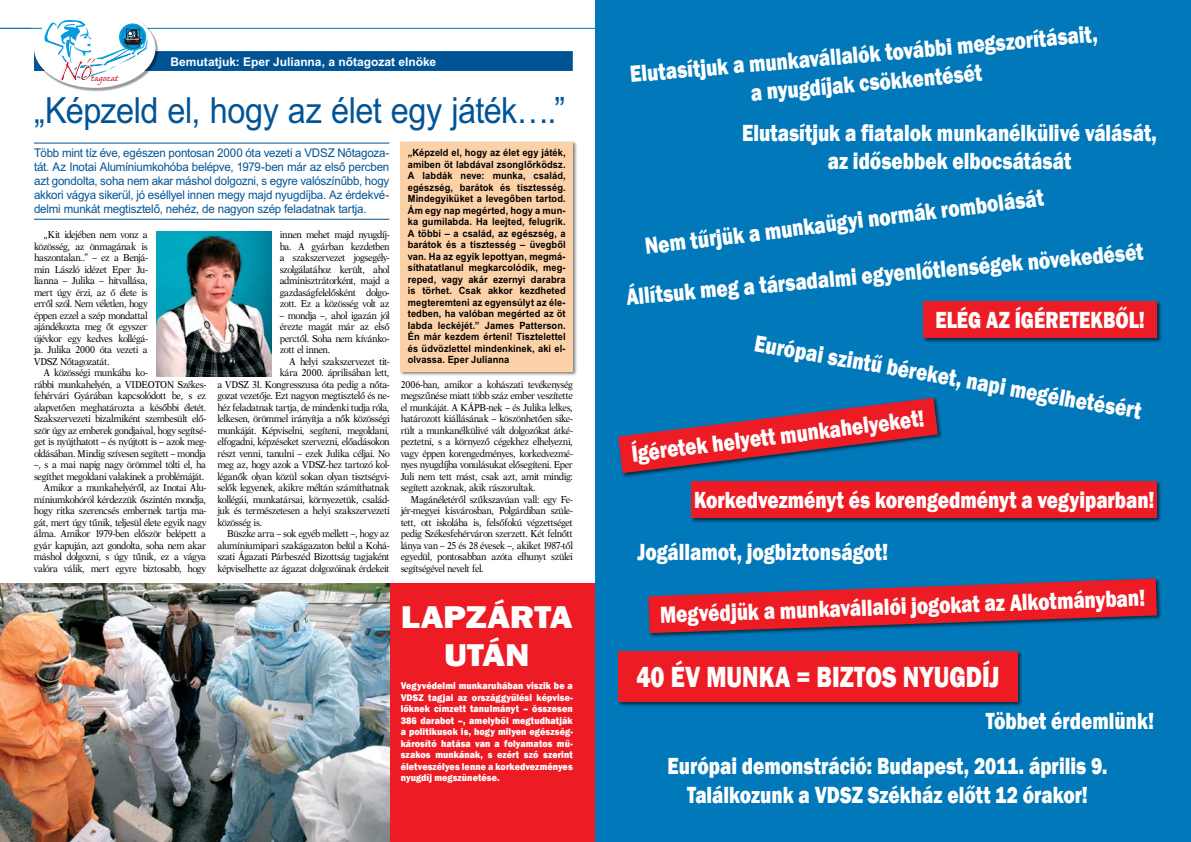
<style>
.page{position:relative;width:1191px;height:842px;background:#fff}
.page>*{position:absolute;margin:0;border:0;box-sizing:border-box;transform-origin:0 0}
.t1{font:41px "Caflisch Script Pro";color:#c40e1f}
.t2{font:36px "Ariel PFL";letter-spacing:-.01em;color:#005496;scale:.9 1}
.t3{font:800 32.4px/38px "Franklin Gothic";letter-spacing:-.005em;color:#fff;text-align:center;scale:1.1 1}
.t4{font:800 30px "Franklin Gothic";color:#fff;scale:.8 1}
.t5{font:800 24px/28.8px "Franklin Gothic";color:#fff;text-align:center;scale:.8 1}
.t6{font:12px/14px "Ariel PFL";letter-spacing:-.015em;color:#005496;text-align:justify;scale:.96 1}
.t7{font:700 12px "Ariel PFL";color:#fff}
.t8{font:11.6px "Caflisch Script Pro";color:#c40e1f}
.t9{font:10px/11.5px "New Aster PFL";letter-spacing:-.015em;color:#000;text-align:justify;scale:.9 1}
.t10{font:700 10px/11.5px "Ariel PFL";letter-spacing:.01em;color:#000;text-align:justify;scale:.93 1}
.t11{font:800 10px/11.5px "Franklin Gothic";letter-spacing:.01em;color:#fff;text-align:justify;scale:.9 1}
</style>
<div class="page">
<div style="left:0;top:583px;width:596px;height:259px;background:#ed1c24"></div>
<hr style="left:0;top:28px;width:595px;height:1px;background:#0078b9">
<div style="left:595px;top:0;width:596px;height:842px;background:#0078b9"></div>
<div style="left:34px;top:51px;width:539px;height:20px;background:#005496"></div>
<div style="left:922px;top:300px;width:254px;height:47px;background:#000;opacity:.6"></div>
<div style="left:923px;top:301px;width:234px;height:37px;background:#ed1c24"></div>
<svg style="left:618px;top:398px;width:320px;height:75px"></svg>
<div style="left:691px;top:480px;width:496px;height:47px;background:#000;opacity:.6"></div>
<div style="left:692px;top:481px;width:465px;height:37px;background:#ed1c24"></div>
<div style="left:647px;top:577px;width:529px;height:65px;background:#000;opacity:.6"></div>
<svg style="left:648px;top:579px;width:509px;height:54px"></svg>
<div style="left:617px;top:650px;width:419px;height:61px;background:#000;opacity:.6"></div>
<div style="left:618px;top:651px;width:400px;height:51px;background:#ed1c24"></div>
<hr style="left:34px;top:143px;width:355px;height:1px;background:#005496">
<hr style="left:34px;top:219px;width:355px;height:1px;background:#005496">
<div style="left:400px;top:141px;width:184px;height:239px;background:#000;opacity:.5"></div>
<div style="left:401px;top:142px;width:172px;height:229px;background:#fdd1a7"></div>
<div style="left:35px;top:9px;width:127px;height:86px;background:#000;opacity:.4"></div>
<div style="left:34px;top:9px;width:121px;height:79px;background:#fff;border-radius:50%"></div>
<svg style="left:43px;top:19px;width:106px;height:63px"></svg>
<img style="left:156px;top:232px;width:115px;height:144px">
<img style="left:0;top:583px;width:389px;height:259px">
<p class="t7" style="left:171px;top:55px;width:267px">Bemutatjuk: Eper Julianna, a nőtagozat elnöke</p>
<h2 class="t2" style="left:34px;top:90px;width:591px">„Képzeld el, hogy az élet egy játék….”</h2>
<h1 class="t1" style="left:58px;top:49px;width:34px">Nő</h1>
<p class="t8" style="left:91px;top:72px;width:29px">tagozat</p>
<p class="t6" style="left:34px;top:146px;width:372px">Több mint tíz éve, egészen pontosan 2000 óta vezeti a VDSZ N őtagoza&shy;tát. Az Inotai Alumíniumkohóba belépve, 1979-ben már az első percben azt gondolta, soha nem akar máshol dolgozni, s egyre valószínűbb, hogy akkori vágya sikerül, jó eséllyel innen megy majd nyugdíjba. Az érdekvé&shy;delmi munkát megtisztelő, nehéz, de nagyon szép feladatnak tartja.</p>
<p class="t10" style="left:408px;top:147px;width:171px">„Képzeld el, hogy az élet egy játék, amiben öt labdával zsonglőrködsz.<br>A labdák neve: munka, család, egészség, barátok és tisztesség.<br>Mindegyiküket a levegőben tartod.<br>Ám egy nap megérted, hogy a mun&shy;ka gumilabda. Ha leejted, felugrik.<br>A többi – a család, az egészség, a barátok és a tisztesség – üvegből van. Ha az egyik lepottyan, megmá&shy;síthatatlanul megkarcolódik, meg&shy;reped, vagy akár ezernyi darabra is törhet. Csak akkor kezdheted megteremteni az egyensúlyt az éle&shy;tedben, ha valóban megérted az öt labda leckéjét.” James Patterson.<br>Én már kezdem érteni! Tisztelettel és üdvözlettel mindenkinek, aki el&shy;olvassa. Eper Julianna</p>
<p class="t9" style="left:280px;top:229px;width:124px">innen mehet majd nyugdíj&shy;ba. A gyárban kezdetben a szakszervezet jogsegély&shy;szolgálatához került, ahol adminisztrátorként, majd a gazdaságfelelősként dolgo&shy;zott. Ez a közösség volt az</p>
<p class="t9" style="left:280px;top:309px;width:124px">– mondja –, ahol igazán jól érezte magát már az első perctől. Soha nem kívánko&shy;zott el innen.</p>
<p class="t9" style="left:290px;top:355px;width:112px">A helyi szakszervezet tit-</p>
<p class="t9" style="left:280px;top:367px;width:123px">kára 2000. áprilisában lett,</p>
<p class="t9" style="left:217px;top:378px;width:193px">a VDSZ 31. Kongresszusa óta pedig a nőta-</p>
<p class="t9" style="left:217px;top:390px;width:193px">gozat vezetője. Ezt nagyon megtisztelő és ne-</p>
<p class="t9" style="left:217px;top:401px;width:193px">héz feladatnak tartja, de mindenki tudja róla,</p>
<p class="t9" style="left:217px;top:413px;width:193px">lelkesen, örömmel irányítja a nők közösségi</p>
<p class="t9" style="left:217px;top:424px;width:193px">munkáját. Képviselni, segíteni, megoldani,</p>
<p class="t9" style="left:217px;top:436px;width:193px">elfogadni, képzéseket szervezni, előadásokon</p>
<p class="t9" style="left:217px;top:447px;width:193px">részt venni, tanulni – ezek Julika céljai. No</p>
<p class="t9" style="left:217px;top:459px;width:193px">meg az, hogy azok a VDSZ-hez tartozó kol-</p>
<p class="t9" style="left:217px;top:470px;width:193px">léganők olyan közül sokan olyan tisztségvi-</p>
<p class="t9" style="left:217px;top:482px;width:193px">selők legyenek, akikre méltán számíthatnak</p>
<p class="t9" style="left:217px;top:493px;width:193px">kollégái, munkatársai, környezetük, család-</p>
<p class="t9" style="left:217px;top:505px;width:193px">juk és természetesen a helyi szakszervezeti</p>
<p class="t9" style="left:217px;top:516px;width:51px">közösség is.</p>
<p class="t9" style="left:227px;top:528px;width:182px">Büszke arra – sok egyéb mellett –, hogy az</p>
<p class="t9" style="left:217px;top:539px;width:193px">alumíniumipari szakágazaton belül a Kohá-</p>
<p class="t9" style="left:217px;top:551px;width:193px">szati Ágazati Párbeszéd Bizottság tagjaként</p>
<p class="t9" style="left:217px;top:562px;width:193px">képviselhette az ágazat dolgozóinak érdekeit</p>
<p class="t9" style="left:34px;top:229px;width:128px;text-indent:10px">„Kit idejében nem vonz a közösség, az önmagának is haszontalan..” – ez a Benjá&shy;min László idézet Eper Ju&shy;lianna – Julika – hitvallása, mert úgy érzi, az ő élete is erről szól. Nem véletlen, hogy éppen ezzel a szép mondattal ajándékozta meg őt egyszer újévkor egy kedves kollégá&shy;ja. Julika 2000 óta vezeti a VDSZ Nőtagozatát.</p>
<p class="t9" style="left:44px;top:367px;width:117px">A közösségi munkába ko-</p>
<p class="t9" style="left:34px;top:378px;width:193px">rábbi munkahelyén, a VIDEOTON Székes-</p>
<p class="t9" style="left:34px;top:390px;width:193px">fehérvári Gyárában kapcsolódott be, s ez</p>
<p class="t9" style="left:34px;top:401px;width:193px">alapvetően meghatározta a későbbi életét.</p>
<p class="t9" style="left:34px;top:413px;width:193px">Szakszervezeti bizalmiként szembesült elő-</p>
<p class="t9" style="left:34px;top:424px;width:193px">ször úgy az emberek gondjaival, hogy segítsé-</p>
<p class="t9" style="left:34px;top:436px;width:193px">get is nyújthatott – és nyújtott is – azok meg-</p>
<p class="t9" style="left:34px;top:447px;width:193px">oldásában. Mindig szívesen segített – mondja</p>
<p class="t9" style="left:34px;top:459px;width:193px">–, s a mai napig nagy örömmel tölti el, ha</p>
<p class="t9" style="left:34px;top:470px;width:190px">segíthet megoldani valakinek a problémáját.</p>
<p class="t9" style="left:44px;top:482px;width:182px">Amikor a munkahelyéről, az Inotai Alu-</p>
<p class="t9" style="left:34px;top:493px;width:193px">míniumkohóról kérdezzük őszintén mondja,</p>
<p class="t9" style="left:34px;top:505px;width:193px">hogy ritka szerencsés embernek tartja ma-</p>
<p class="t9" style="left:34px;top:516px;width:193px">gát, mert úgy tűnik, teljesül élete egyik nagy</p>
<p class="t9" style="left:34px;top:528px;width:193px">álma. Amikor 1979-ben először belépett a</p>
<p class="t9" style="left:34px;top:539px;width:193px">gyár kapuján, azt gondolta, soha nem akar</p>
<p class="t9" style="left:34px;top:551px;width:193px">máshol dolgozni, s úgy tűnik, ez a vágya</p>
<p class="t9" style="left:34px;top:562px;width:193px">valóra válik, mert egyre biztosabb, hogy</p>
<p class="t9" style="left:401px;top:378px;width:193px">2006-ban, amikor a kohászati tevékenység megszűnése miatt több száz ember veszítette el munkáját. A KÁPB-nek – és Julika lelkes, határozott kiállásának – köszönhetően sike&shy;rült a munkanélkülivé vált dolgozókat átké&shy;peztetni, s a környező cégekhez elhelyezni, vagy éppen korengedményes, korkedvezmé&shy;nyes nyugdíjba vonulásukat elősegíteni. Eper Juli nem tett mást, csak azt, amit mindig: segített azoknak, akik rászorultak.</p>
<p class="t9" style="left:401px;top:493px;width:193px;text-indent:10px">Magánéletéről szűkszavúan vall: egy Fe&shy;jér-megyei kisvárosban, Polgárdiban szüle&shy;tett, ott iskolába is, felsőfokú végzettséget pedig Székesfehérváron szerzett. Két felnőtt lánya van – 25 és 28 évesek –, akiket 1987-től egyedül, pontosabban azóta elhunyt szülei segítségével nevelt fel.</p>
<h3 class="t3" style="left:401px;top:598px;width:158px">LAPZÁRTA<br>UTÁN</h3>
<p class="t11" style="left:401px;top:680px;width:193px">Vegyvédelmi munkaruhában viszik be a VDSZ tagjai az országgyűlési képvise&shy;lőknek címzett tanulmányt – összesen 386 darabot –, amelyből megtudhatják a politikusok is, hogy milyen egészség&shy;károsító hatása van a folyamatos mű&shy;szakos munkának, s ezért szó szerint életveszélyes lenne a korkedvezményes nyugdíj megszünetése.</p>
<h3 class="t5" style="left:629px;top:60px;width:588px;rotate:-5deg">Elutasítjuk a munkavállalók további megszorításait, a nyugdíjak csökkentését</h3>
<h3 class="t5" style="left:742px;top:118px;width:520px">Elutasítjuk a fiatalok munkanélkülivé válását, az idősebbek elbocsátását</h3>
<h3 class="t5" style="left:643px;top:232px;width:503px;rotate:-7deg">Nem tűrjük a munkaügyi normák rombolását</h3>
<h3 class="t5" style="left:625px;top:282px;width:650px;rotate:-5deg">Állítsuk meg a társadalmi egyenlőtlenségek növekedését</h3>
<h3 class="t5" style="left:935px;top:306px;width:263px">ELÉG AZ ÍGÉRETEKBŐL!</h3>
<h3 class="t5" style="left:757px;top:329px;width:492px;rotate:10deg">Európai szintű béreket, napi megélhetésért</h3>
<h3 class="t5" style="left:630px;top:439px;width:370px;rotate:-7deg">Ígéretek helyett munkahelyeket!</h3>
<h3 class="t5" style="left:637px;top:474px;width:648px;line-height:51.9px;text-align:left;text-indent:57px">Korkedvezményt és korengedményt a vegyiparban!<br>Jogállamot, jogbiztonságot!</h3>
<h3 class="t5" style="left:659px;top:600px;width:608px;rotate:-2deg">Megvédjük a munkavállalói jogokat az Alkotmányban!</h3>
<h3 class="t4" style="left:636px;top:658px;width:455px">40 ÉV MUNKA = BIZTOS NYUGDÍJ</h3>
<h3 class="t5" style="left:667px;top:699px;width:609px;line-height:44.5px;text-align:left;text-indent:318px">Többet érdemlünk!<br>Európai demonstráció: Budapest, 2011. április 9.</h3>
<h3 class="t5" style="left:687px;top:780px;width:502px">Találkozunk a VDSZ Székház előtt 12 órakor!</h3>
</div>
